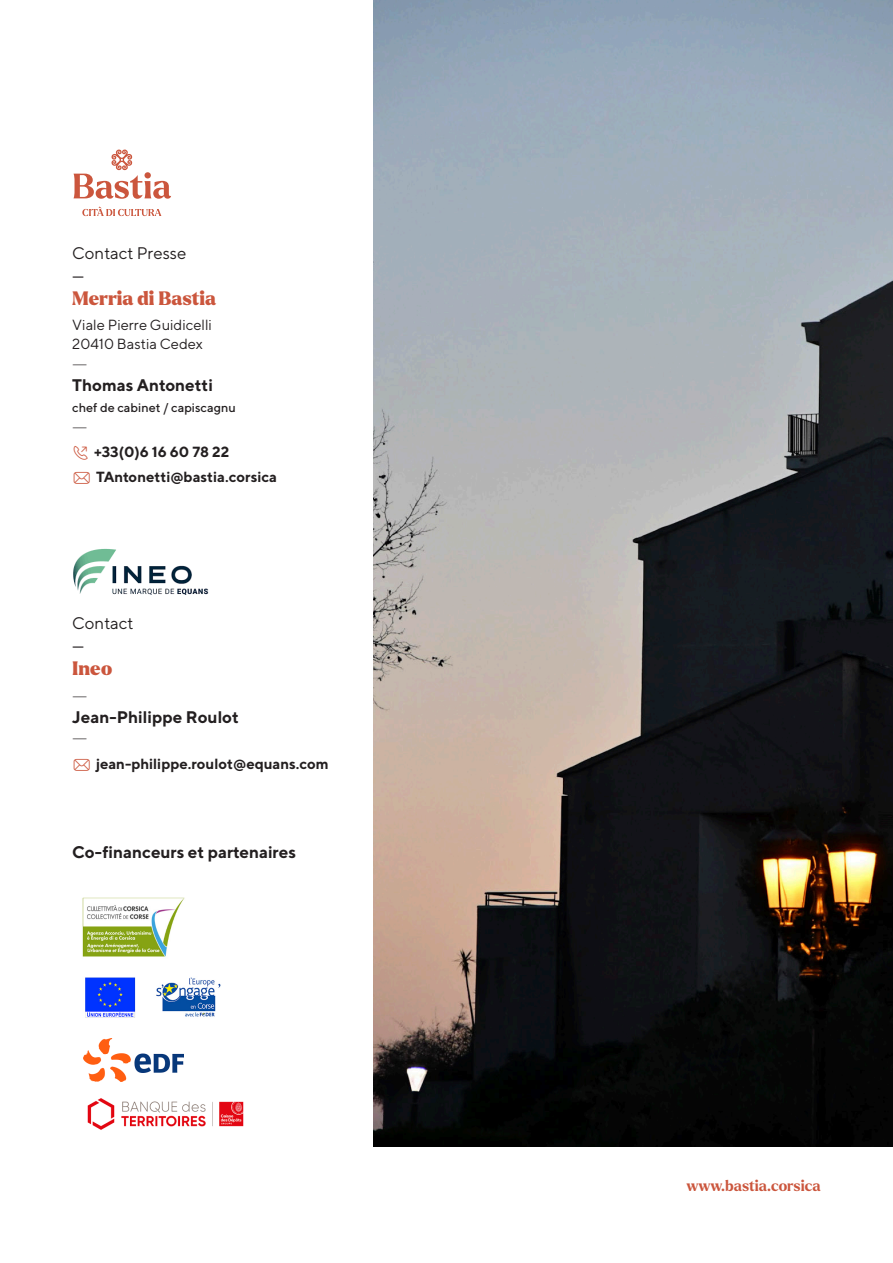
<style>
.page{position:relative;width:893px;height:1263px;background:#fff}
.page>*{position:absolute;margin:0;border:0;box-sizing:border-box;transform-origin:0 0}
.t1{font:900 18.9px "Larken";color:#cb563d}
.fonction{font:700 16.8px "TT Norms";color:#231f20}
.t2{font:16.8px "TT Norms";color:#231f20}
.t3{font:16.8px "Larken";color:#231f20}
.t4{font:700 15px "Larken";color:#cb563d}
.t5{font:700 14.7px "TT Norms";color:#231f20}
.t6{font:14.7px "TT Norms";color:#231f20}
.fonction-2{font:500 12.6px "TT Norms";color:#231f20}
.s1{color:#cb563d}
</style>
<div class="page">
<svg style="left:82px;top:207px;width:79px;height:9px"></svg>
<svg style="left:74px;top:150px;width:97px;height:49px"></svg>
<img style="left:374px;top:0;width:519px;height:1146px">
<img style="left:73px;top:548px;width:136px;height:47px">
<img style="left:87px;top:1098px;width:157px;height:32px">
<img style="left:83px;top:1039px;width:100px;height:42px">
<img style="left:85px;top:977px;width:136px;height:41px">
<img style="left:82px;top:897px;width:103px;height:60px">
<p class="t2" style="left:72px;top:243px;width:116px">Contact Presse</p>
<p class="t2" style="left:72px;top:266px;width:14px">—</p>
<p class="t1" style="left:72px;top:286px;width:145px">Merria di Bastia</p>
<p class="t6" style="left:72px;top:316px;width:141px">Viale Pierre Guidicelli</p>
<p class="t6" style="left:72px;top:335px;width:132px">20410 Bastia Cedex</p>
<p class="t3" style="left:72px;top:353px;width:17px">—</p>
<p class="fonction" style="left:72px;top:375px;width:142px">Thomas Antonetti</p>
<p class="fonction-2" style="left:72px;top:400px;width:165px">chef de cabinet / capiscagnu</p>
<p class="t3" style="left:72px;top:416px;width:17px">—</p>
<p class="t5" style="left:72px;top:443px;width:158px"><span class="s1">▼</span> +33(0)6 16 60 78 22</p>
<p class="t5" style="left:96px;top:467px;width:182px">TAntonetti@bastia.corsica</p>
<p class="t2" style="left:72px;top:613px;width:63px">Contact</p>
<p class="t2" style="left:72px;top:636px;width:14px">—</p>
<p class="t1" style="left:72px;top:656px;width:41px">Ineo</p>
<p class="t3" style="left:72px;top:685px;width:17px">—</p>
<p class="fonction" style="left:72px;top:707px;width:168px">Jean-Philippe Roulot</p>
<p class="t3" style="left:72px;top:727px;width:17px">—</p>
<p class="t5" style="left:96px;top:754px;width:234px">jean-philippe.roulot@equans.com</p>
<p class="fonction" style="left:72px;top:842px;width:225px">Co-financeurs et partenaires</p>
<p class="t4" style="left:686px;top:1175px;width:136px">www.bastia.corsica</p>
</div>
